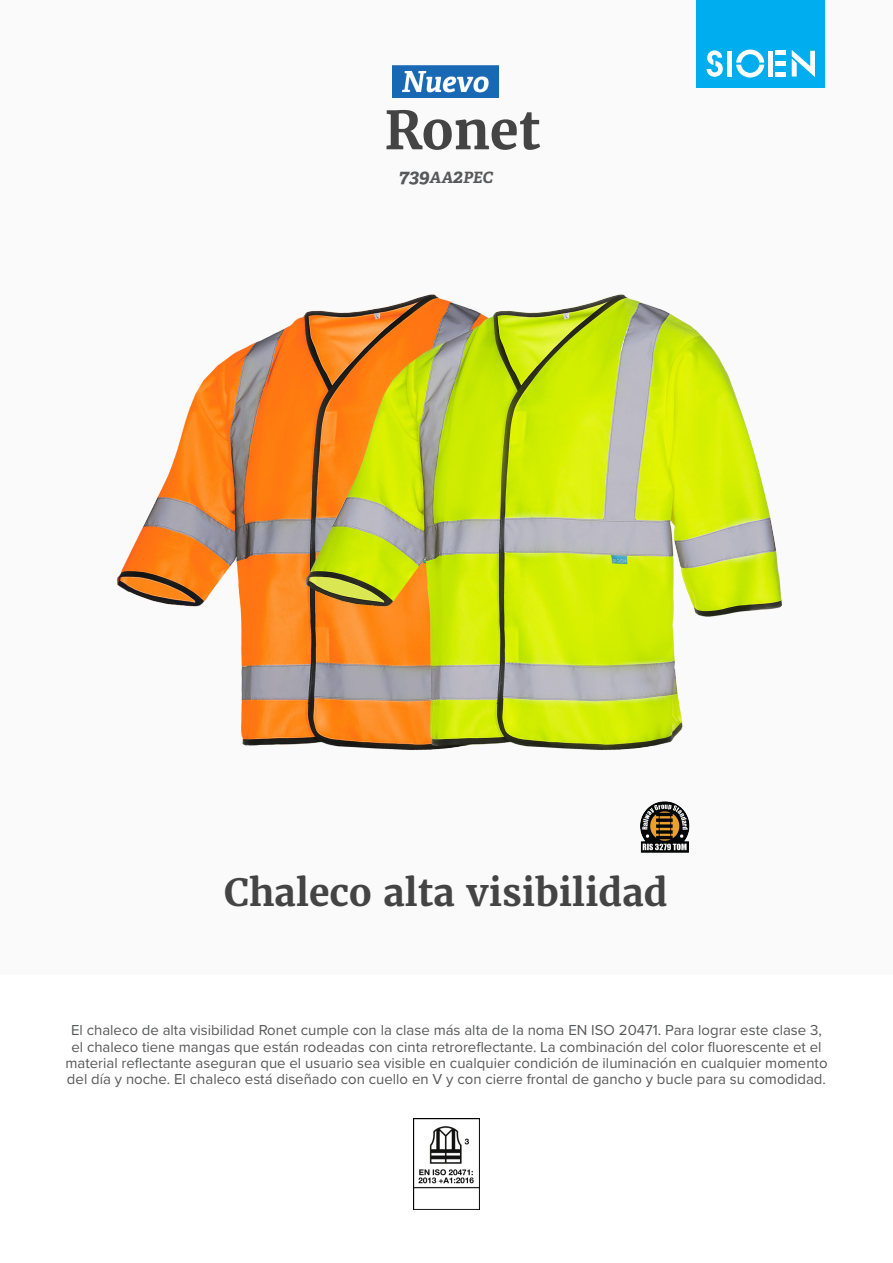
<style>
.page{position:relative;width:893px;height:1263px;background:#fff}
.page>*{position:absolute;margin:0;border:0;box-sizing:border-box;transform-origin:0 0}
.product_name{font:700 52.5px "Merriweather";color:#444}
.product_h2{font:700 37.5px "Merriweather";color:#444}
.product_ref{font:italic 700 15.6px "Adelle";color:#57585a}
.product_description{font:15px/16.2px "Proxima Nova";color:#57585a;text-align:center}
.s1{font-size:19.5px}
</style>
<div class="page">
<div style="left:0;top:0;width:893px;height:974px;background:#fafafa"></div>
<div style="left:697px;top:0;width:128px;height:88px;background:#00aeef"></div>
<svg style="left:707px;top:50px;width:16px;height:27px"></svg>
<svg style="left:736px;top:50px;width:28px;height:28px"></svg>
<div style="left:727px;top:51px;width:5px;height:26px;background:#fff"></div>
<div style="left:768px;top:51px;width:5px;height:26px;background:#fff"></div>
<div style="left:775px;top:72px;width:11px;height:5px;background:#fff"></div>
<div style="left:775px;top:61px;width:11px;height:5px;background:#fff"></div>
<hr style="left:775px;top:51px;width:11px;height:4px;background:#fff">
<svg style="left:792px;top:50px;width:23px;height:27px"></svg>
<img style="left:413px;top:1118px;width:67px;height:92px">
<img style="left:117px;top:318px;width:181px;height:428px">
<img style="left:298px;top:294px;width:484px;height:559px">
<img style="left:393px;top:65px;width:106px;height:33px">
<p class="product_name" style="left:384px;top:97px;width:158px">Ronet</p>
<p class="product_ref" style="left:399px;top:168px;width:95px"><span class="s1">739</span>AA<span class="s1">2</span>PEC</p>
<p class="product_h2" style="left:224px;top:868px;width:445px">Chaleco alta visibilidad</p>
<p class="product_description" style="left:65px;top:1022px;width:764px">El chaleco de alta visibilidad Ronet cumple con la clase más alta de la noma EN ISO 20471. Para lograr este clase 3, el chaleco tiene mangas que están rodeadas con cinta retroreflectante. La combinación del color fluorescente et el material reflectante aseguran que el usuario sea visible en cualquier condición de iluminación en cualquier momento del día y noche. El chaleco está diseñado con cuello en V y con cierre frontal de gancho y bucle para su comodidad.</p>
</div>
